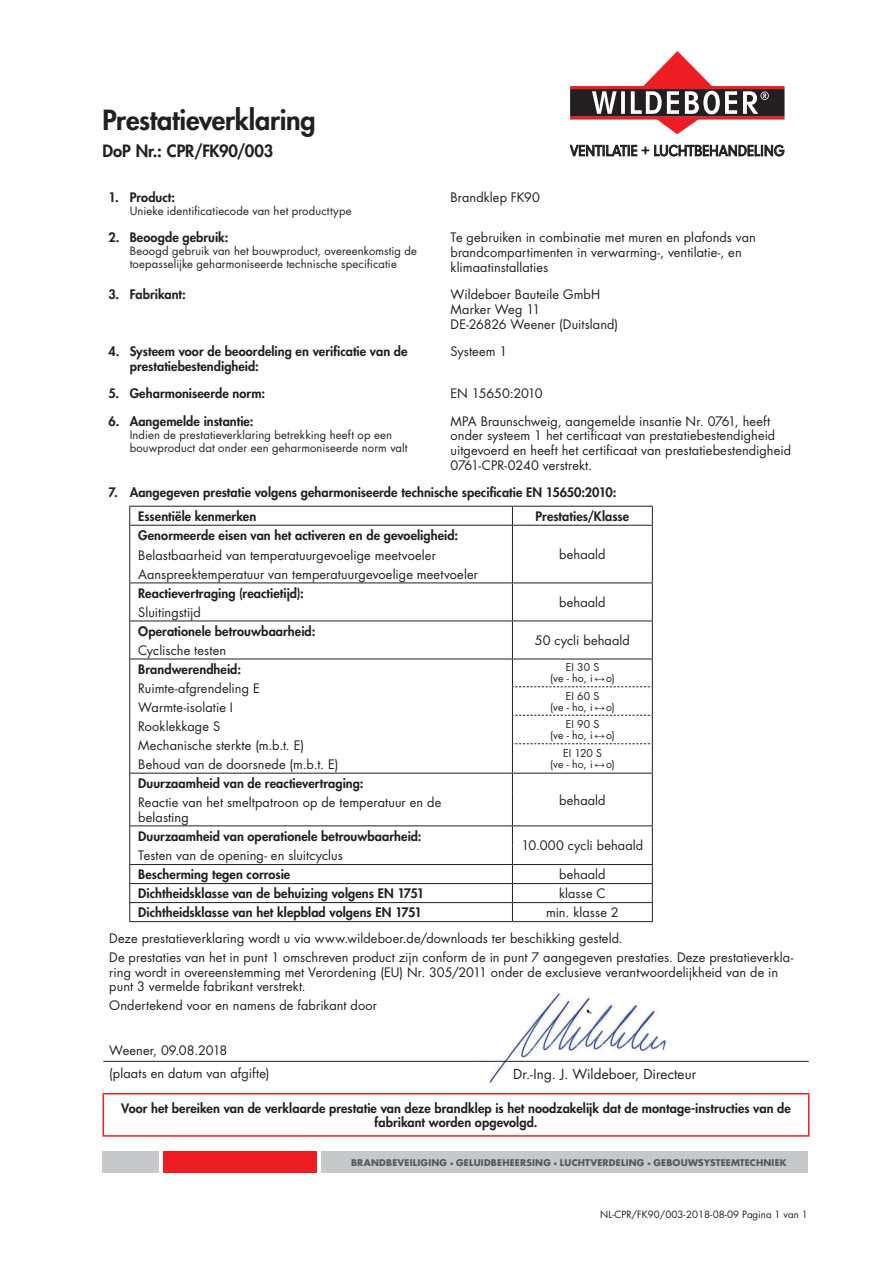
<style>
.page{position:relative;width:893px;height:1263px;background:#fff}
.page>*{position:absolute;margin:0;border:0;box-sizing:border-box;transform-origin:0 0}
.t1{font:800 27px "Futura Std";letter-spacing:-.01em;color:#231f20}
.t2{font:800 16.5px "Futura Std";letter-spacing:-.005em;color:#231f20}
.t3{font:15.75px "Neuzeit Grotesk T";color:#231f20;scale:.93 1}
.t4{font:13.5px "Futura Std";letter-spacing:.01em;color:#231f20}
.t5{font:12.75px/14.7px "Futura Std";letter-spacing:.01em;color:#231f20}
.t6{font:800 12.75px/14.7px "Futura Std";letter-spacing:.005em;color:#231f20}
.t7{font:12.75px "Futura Std";letter-spacing:-.015em;color:#231f20}
.t8{font:11.25px/12.9px "Futura Std";letter-spacing:.015em;color:#231f20}
.t9{font:10.5px/11.2px "Futura Std";letter-spacing:.005em;color:#231f20;text-align:center}
.t10{font:9.75px "Futura Std";color:#231f20}
.t11{font:700 9px "Futura Std";letter-spacing:.02em;color:#57585a}
.s1{font-family:"Arial"}
</style>
<div class="page">
<img style="left:468px;top:993px;width:223px;height:90px">
<hr style="left:129px;top:506px;width:383px;height:1px;background:#231f20">
<hr style="left:512px;top:506px;width:141px;height:1px;background:#231f20">
<hr style="left:129px;top:525px;width:383px;height:1px;background:#231f20">
<hr style="left:129px;top:582px;width:383px;height:1px;background:#231f20">
<hr style="left:129px;top:621px;width:383px;height:1px;background:#231f20">
<hr style="left:129px;top:659px;width:383px;height:1px;background:#231f20">
<hr style="left:129px;top:773px;width:383px;height:1px;background:#231f20">
<svg style="left:129px;top:507px;width:1px;height:285px"></svg>
<hr style="left:129px;top:792px;width:1px;height:33px;background:#231f20">
<hr style="left:512px;top:792px;width:1px;height:33px;background:#231f20">
<hr style="left:652px;top:792px;width:1px;height:33px;background:#231f20">
<hr style="left:129px;top:825px;width:383px;height:1px;background:#231f20">
<hr style="left:512px;top:825px;width:141px;height:1px;background:#231f20">
<hr style="left:129px;top:864px;width:383px;height:1px;background:#231f20">
<hr style="left:512px;top:864px;width:141px;height:1px;background:#231f20">
<hr style="left:129px;top:883px;width:383px;height:1px;background:#231f20">
<hr style="left:512px;top:883px;width:141px;height:1px;background:#231f20">
<hr style="left:129px;top:902px;width:383px;height:1px;background:#231f20">
<svg style="left:129px;top:826px;width:1px;height:95px"></svg>
<hr style="left:512px;top:902px;width:141px;height:1px;background:#231f20">
<svg style="left:512px;top:826px;width:1px;height:95px"></svg>
<svg style="left:652px;top:826px;width:1px;height:95px"></svg>
<hr style="left:129px;top:921px;width:383px;height:1px;background:#231f20">
<hr style="left:512px;top:921px;width:141px;height:1px;background:#231f20">
<hr style="left:103px;top:1061px;width:404px;height:1px;background:#231f20">
<hr style="left:507px;top:1061px;width:131px;height:1px;background:#231f20">
<hr style="left:638px;top:1061px;width:171px;height:1px;background:#231f20">
<hr style="left:103px;top:1093px;width:404px;height:1px;background:#ee1d23">
<hr style="left:103px;top:1094px;width:1px;height:41px;background:#ee1d23">
<hr style="left:507px;top:1093px;width:131px;height:1px;background:#ee1d23">
<hr style="left:638px;top:1093px;width:171px;height:1px;background:#ee1d23">
<hr style="left:808px;top:1094px;width:1px;height:41px;background:#ee1d23">
<hr style="left:103px;top:1135px;width:404px;height:2px;background:#ee1d23">
<hr style="left:507px;top:1135px;width:131px;height:2px;background:#ee1d23">
<hr style="left:638px;top:1135px;width:171px;height:2px;background:#ee1d23">
<div style="left:102px;top:1152px;width:57px;height:21px;background:#c7c8ca"></div>
<div style="left:164px;top:1152px;width:153px;height:21px;background:#ee1d23"></div>
<svg style="left:570px;top:145px;width:214px;height:11px"></svg>
<svg style="left:570px;top:51px;width:214px;height:83px"></svg>
<div style="left:321px;top:1152px;width:487px;height:21px;background:#c7c8ca"></div>
<svg style="left:512px;top:507px;width:141px;height:285px"></svg>
<h1 class="t1" style="left:102px;top:103px;width:215px">Prestatieverklaring</h1>
<p class="t2" style="left:102px;top:141px;width:172px">DoP Nr.: CPR/FK90/003</p>
<p class="t6" style="left:108px;top:190px;width:68px">1. Product:</p>
<p class="t8" style="left:130px;top:204px;width:223px">Unieke identificatiecode van het producttype</p>
<p class="t6" style="left:108px;top:230px;width:122px">2. Beoogde gebruik:</p>
<p class="t8" style="left:130px;top:245px;width:289px">Beoogd gebruik van het bouwproduct, overeenkomstig de toepasselijke geharmoniseerde technische specificatie</p>
<p class="t5" style="left:451px;top:190px;width:91px">Brandklep FK90</p>
<p class="t3" style="left:570px;top:142px;width:232px">VENTILATIE + LUCHTBEHANDELING</p>
<p class="t5" style="left:451px;top:230px;width:307px">Te gebruiken in combinatie met muren en plafonds van brandcompartimenten in verwarming-, ventilatie-, en klimaatinstallaties</p>
<p class="t6" style="left:108px;top:287px;width:79px">3. Fabrikant:</p>
<p class="t5" style="left:451px;top:287px;width:169px">Wildeboer Bauteile GmbH<br>Marker Weg 11<br>DE-26826 Weener (Duitsland)</p>
<p class="t6" style="left:130px;top:344px;width:279px;text-indent:-21px">4. Systeem voor de beoordeling en verificatie van de prestatiebestendigheid:</p>
<p class="t5" style="left:451px;top:344px;width:58px">Systeem 1</p>
<p class="t6" style="left:108px;top:386px;width:158px">5. Geharmoniseerde norm:</p>
<p class="t7" style="left:451px;top:385px;width:94px">EN 15650:2010</p>
<p class="t6" style="left:108px;top:414px;width:147px">6. Aangemelde instantie:</p>
<p class="t8" style="left:130px;top:428px;width:279px">Indien de prestatieverklaring betrekking heeft op een bouwproduct dat onder een geharmoniseerde norm valt</p>
<p class="t5" style="left:451px;top:414px;width:342px">MPA Braunschweig, aangemelde insantie Nr. 0761, heeft onder systeem 1 het certificaat van prestatiebestendigheid uitgevoerd en heeft het certificaat van prestatiebestendigheid 0761-CPR-0240 verstrekt.</p>
<p class="t6" style="left:108px;top:485px;width:509px">7. Aangegeven prestatie volgens geharmoniseerde technische specificatie EN 15650:2010:</p>
<p class="t6" style="left:138px;top:509px;width:120px">Essentiële kenmerken</p>
<p class="t6" style="left:536px;top:509px;width:95px">Prestaties/Klasse</p>
<p class="t6" style="left:138px;top:528px;width:321px">Genormeerde eisen van het activeren en de gevoeligheid:</p>
<p class="t5" style="left:138px;top:548px;width:299px">Belastbaarheid van temperatuurgevoelige meetvoeler</p>
<p class="t5" style="left:559px;top:547px;width:48px">behaald</p>
<p class="t5" style="left:138px;top:567px;width:341px">Aanspreektemperatuur van temperatuurgevoelige meetvoeler</p>
<p class="t6" style="left:138px;top:586px;width:167px">Reactievertraging (reactietijd):</p>
<p class="t5" style="left:559px;top:595px;width:48px">behaald</p>
<p class="t5" style="left:138px;top:605px;width:64px">Sluitingstijd</p>
<p class="t6" style="left:138px;top:624px;width:179px">Operationele betrouwbaarheid:</p>
<p class="t5" style="left:535px;top:633px;width:96px">50 cycli behaald</p>
<p class="t5" style="left:138px;top:643px;width:89px">Cyclische testen</p>
<p class="t6" style="left:138px;top:662px;width:104px">Brandwerendheid:</p>
<p class="t5" style="left:138px;top:679px;width:202px;line-height:19px">Ruimte-afgrendeling E<br>Warmte-isolatie I<br>Rooklekkage S<br>Mechanische sterkte (m.b.t. E)<br>Behoud van de doorsnede (m.b.t. E)</p>
<p class="t6" style="left:138px;top:776px;width:227px">Duurzaamheid van de reactievertraging:</p>
<p class="t5" style="left:138px;top:795px;width:305px">Reactie van het smeltpatroon op de temperatuur en de</p>
<p class="t5" style="left:559px;top:793px;width:48px">behaald</p>
<p class="t5" style="left:138px;top:810px;width:52px">belasting</p>
<p class="t6" style="left:138px;top:828px;width:285px">Duurzaamheid van operationele betrouwbaarheid:</p>
<p class="t9" style="left:550px;top:662px;width:66px">EI 30 S<br>(ve - ho, i <span class="s1">↔</span>o)</p>
<p class="t9" style="left:550px;top:690px;width:66px">EI 60 S<br>(ve - ho, i <span class="s1">↔</span>o)</p>
<p class="t9" style="left:550px;top:719px;width:66px">EI 90 S<br>(ve - ho, i <span class="s1">↔</span>o)</p>
<p class="t9" style="left:550px;top:747px;width:66px">EI 120 S<br>(ve - ho, i <span class="s1">↔</span>o)</p>
<p class="t5" style="left:522px;top:838px;width:123px">10.000 cycli behaald</p>
<p class="t5" style="left:138px;top:848px;width:206px">Testen van de opening- en sluitcyclus</p>
<p class="t6" style="left:138px;top:867px;width:154px">Bescherming tegen corrosie</p>
<p class="t5" style="left:559px;top:867px;width:48px">behaald</p>
<p class="t6" style="left:138px;top:886px;width:287px">Dichtheidsklasse van de behuizing volgens EN 1751</p>
<p class="t5" style="left:559px;top:886px;width:48px">klasse C</p>
<p class="t6" style="left:138px;top:905px;width:285px">Dichtheidsklasse van het klepblad volgens EN 1751</p>
<p class="t5" style="left:546px;top:905px;width:74px">min. klasse 2</p>
<p class="t5" style="left:109px;top:929px;width:685px;line-height:18.9px">Deze prestatieverklaring wordt u via www.wildeboer.de/downloads ter beschikking gesteld.<br>De prestaties van het in punt 1 omschreven product zijn conform de in punt 7 aangegeven prestaties. Deze prestatieverkla-</p>
<p class="t5" style="left:109px;top:965px;width:670px">ring wordt in overeenstemming met Verordening (EU) Nr. 305/2011 onder de exclusieve verantwoordelijkheid van de in punt 3 vermelde fabrikant verstrekt.</p>
<p class="t5" style="left:109px;top:998px;width:269px">Ondertekend voor en namens de fabrikant door</p>
<p class="t5" style="left:109px;top:1039px;width:162px;line-height:23.2px">Weener, 09.08.2018<br>(plaats en datum van afgifte)</p>
<p class="t4" style="left:513px;top:1065px;width:184px">Dr.-Ing. J. Wildeboer, Directeur</p>
<p class="t6" style="left:121px;top:1101px;width:671px;text-align:center">Voor het bereiken van de verklaarde prestatie van deze brandklep is het noodzakelijk dat de montage-instructies van de fabrikant worden opgevolgd.</p>
<p class="t11" style="left:351px;top:1157px;width:437px">BRANDBEVEILIGING ○ GELUIDBEHEERSING ○ LUCHTVERDELING ○ GEBOUWSYSTEEMTECHNIEK</p>
<p class="t10" style="left:600px;top:1208px;width:209px">NL-CPR/FK90/003-2018-08-09 Pagina 1 van 1</p>
</div>
